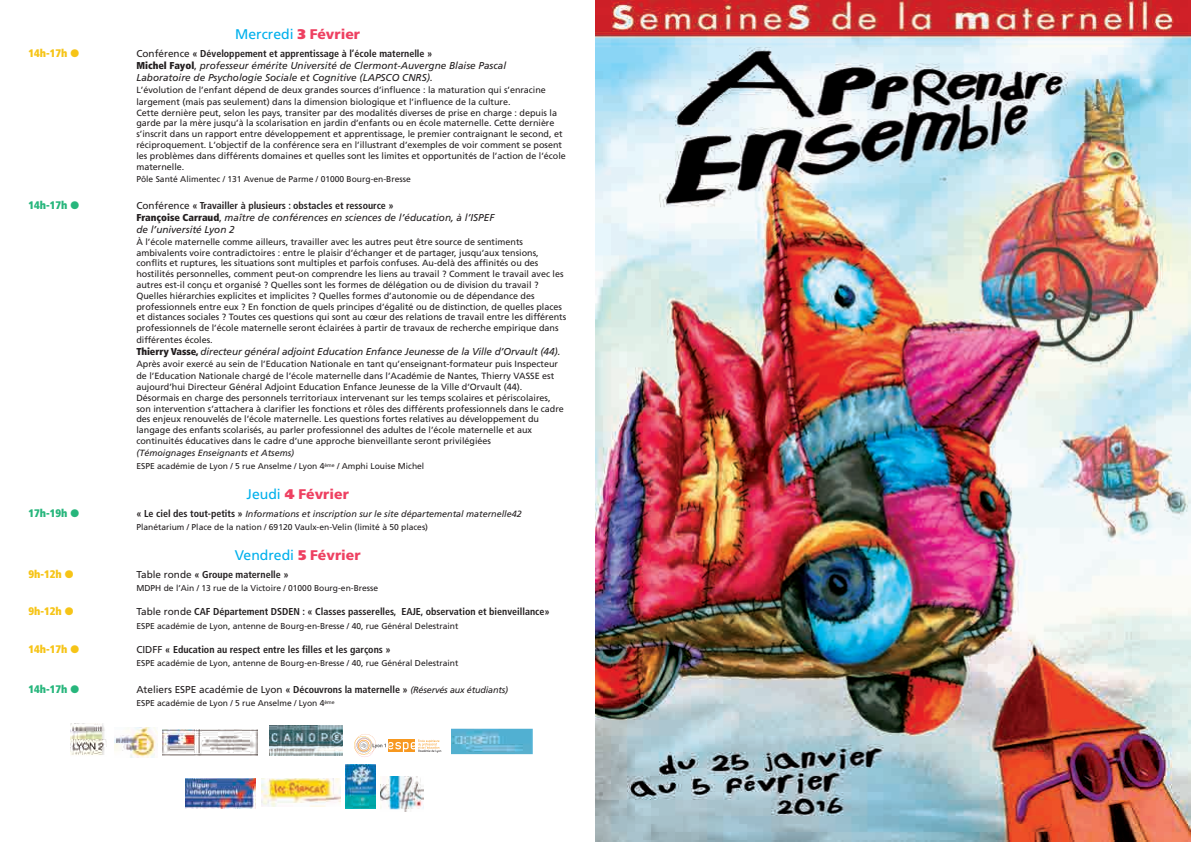
<style>
.page{position:relative;width:1191px;height:842px;background:#fff}
.page>*{position:absolute;margin:0;border:0;box-sizing:border-box;transform-origin:0 0}
.t1{font:14px "Frutiger";color:#00b0ec}
.t2{font:900 14px "Frutiger";color:#ee4061}
.t3{font:900 condensed 11px "Frutiger";color:#f6c417}
.t4{font:900 condensed 11px "Frutiger";color:#27b67c}
.t5{font:italic 10px/12.2px "Frutiger";color:#231f20}
.t6{font:700 condensed 10px "Frutiger";color:#231f20}
.t7{font:10px "Frutiger";color:#231f20}
.t8{font:9px/10.9px "Frutiger";color:#231f20}
.t9{font:italic 9px "Frutiger";color:#231f20}
.t10{font:8.5px "Frutiger";color:#231f20}
.s1{font-weight:900;color:#ee4061}
.s2{font-style:normal}
.s3{font-weight:700;font-style:normal;font-stretch:condensed}
.s4{font-weight:900;font-style:normal;font-stretch:condensed}
.s5{font-weight:400;color:#00b0ec}
.s6{font-style:inherit}
.s7{font-weight:700;font-style:normal;font-stretch:condensed;font-size:10px}
.s8{font-weight:400;font-stretch:normal}
.s9{font-weight:700;font-stretch:condensed}
.s10{font-style:italic;font-size:9px}
</style>
<div class="page">
<img style="left:595px;top:0;width:596px;height:842px">
<svg style="left:354px;top:734px;width:87px;height:23px"></svg>
<img style="left:451px;top:729px;width:82px;height:25px">
<svg style="left:162px;top:729px;width:96px;height:27px"></svg>
<img style="left:162px;top:729px;width:95px;height:26px">
<img style="left:270px;top:725px;width:73px;height:31px">
<img style="left:70px;top:724px;width:36px;height:31px">
<svg style="left:345px;top:764px;width:31px;height:45px"></svg>
<img style="left:345px;top:765px;width:30px;height:44px">
<img style="left:115px;top:728px;width:42px;height:30px">
<svg style="left:185px;top:808px;width:71px;height:1px"></svg>
<img style="left:185px;top:779px;width:71px;height:29px">
<img style="left:262px;top:778px;width:78px;height:28px">
<svg style="left:389px;top:776px;width:35px;height:36px"></svg>
<img style="left:381px;top:777px;width:42px;height:34px">
<h1 class="t1" style="left:235px;top:28px;width:126px">Mercredi <span class="s1">3</span> <span class="s1">Février</span></h1>
<p class="t3" style="left:28px;top:49px;width:52px">14h-17h ●</p>
<p class="t5" style="left:136px;top:48px;width:371px"><span class="s2">Conférence</span> <span class="s3">« Développement et apprentissage à l’école maternelle »<br></span><span class="s4">Michel Fayol</span><span class="s2">,</span> professeur émérite Université de Clermont-Auvergne Blaise Pascal<br>Laboratoire de Psychologie Sociale et Cognitive (LAPSCO CNRS).</p>
<p class="t8" style="left:136px;top:86px;width:431px">L’évolution de l’enfant dépend de deux grandes sources d’influence : la maturation qui s’enracine largement (mais pas seulement) dans la dimension biologique et l’influence de la culture.<br>Cette dernière peut, selon les pays, transiter par des modalités diverses de prise en charge : depuis la garde par la mère jusqu’à la scolarisation en jardin d’enfants ou en école maternelle. Cette dernière s’inscrit dans un rapport entre développement et apprentissage, le premier contraignant le second, et réciproquement. L’objectif de la conférence sera en l’illustrant d’exemples de voir comment se posent les problèmes dans différents domaines et quelles sont les limites et opportunités de l’action de l’école maternelle.</p>
<p class="t10" style="left:136px;top:175px;width:276px">Pôle Santé Alimentec / 131 Avenue de Parme / 01000 Bourg-en-Bresse</p>
<p class="t4" style="left:28px;top:201px;width:52px">14h-17h ●</p>
<p class="t5" style="left:136px;top:200px;width:359px"><span class="s2">Conférence</span> <span class="s3">« Travailler à plusieurs : obstacles et ressource »<br></span><span class="s4">Françoise Carraud</span><span class="s2">,</span> maître de conférences en sciences de l’éducation, à l’ISPEF de l’université Lyon 2</p>
<p class="t8" style="left:136px;top:237px;width:431px">À l’école maternelle comme ailleurs, travailler avec les autres peut être source de sentiments ambivalents voire contradictoires : entre le plaisir d’échanger et de partager, jusqu’aux tensions, conflits et ruptures, les situations sont multiples et parfois confuses. Au-delà des affinités ou des hostilités personnelles, comment peut-on comprendre les liens au travail ? Comment le travail avec les autres est-il conçu et organisé ? Quelles sont les formes de délégation ou de division du travail ?<br>Quelles hiérarchies explicites et implicites ? Quelles formes d’autonomie ou de dépendance des professionnels entre eux ? En fonction de quels principes d’égalité ou de distinction, de quelles places et distances sociales ? Toutes ces questions qui sont au cœur des relations de travail entre les différents professionnels de l’école maternelle seront éclairées à partir de travaux de recherche empirique dans différentes écoles.</p>
<p class="t5" style="left:136px;top:346px;width:425px"><span class="s4">Thierry Vasse,</span> directeur général adjoint Education Enfance Jeunesse de la Ville d’Orvault (44).</p>
<p class="t8" style="left:136px;top:359px;width:423px;line-height:11.7px">Après avoir exercé au sein de l’Education Nationale en tant qu’enseignant-formateur puis Inspecteur de l’Education Nationale chargé de l’école maternelle dans l’Académie de Nantes, Thierry VASSE est</p>
<p class="t8" style="left:136px;top:382px;width:429px">aujourd’hui Directeur Général Adjoint Education Enfance Jeunesse de la Ville d’Orvault (44).<br>Désormais en charge des personnels territoriaux intervenant sur les temps scolaires et périscolaires, son intervention s’attachera à clarifier les fonctions et rôles des différents professionnels dans le cadre des enjeux renouvelés de l’école maternelle. Les questions fortes relatives au développement du langage des enfants scolarisés, au parler professionnel des adultes de l’école maternelle et aux continuités éducatives dans le cadre d’une approche bienveillante seront privilégiées</p>
<p class="t9" style="left:136px;top:449px;width:159px">(Témoignages Enseignants et Atsems)</p>
<p class="t10" style="left:136px;top:463px;width:289px">ESPE académie de Lyon / 5 rue Anselme / Lyon 4<sup>ème</sup> / Amphi Louise Michel</p>
<h1 class="t2" style="left:247px;top:488px;width:104px"><span class="s5">Jeudi</span> <span class="s6">4</span> Février</h1>
<p class="t4" style="left:28px;top:509px;width:52px">17h-19h ●</p>
<p class="t9" style="left:136px;top:510px;width:387px"><span class="s7">« Le ciel des tout-petits »</span> Informations et inscription sur le site départemental maternelle42</p>
<p class="t10" style="left:136px;top:524px;width:293px">Planétarium / Place de la nation / 69120 Vaulx-en-Velin (limité à 50 places)</p>
<h1 class="t1" style="left:235px;top:549px;width:127px">Vendredi <span class="s1">5</span> <span class="s1">Février</span></h1>
<p class="t3" style="left:28px;top:570px;width:47px">9h-12h ●</p>
<p class="t6" style="left:136px;top:570px;width:154px"><span class="s8">Table ronde</span> « Groupe maternelle »</p>
<p class="t10" style="left:136px;top:585px;width:243px">MDPH de l’Ain / 13 rue de la Victoire / 01000 Bourg-en-Bresse</p>
<p class="t3" style="left:28px;top:607px;width:47px">9h-12h ●</p>
<p class="t6" style="left:136px;top:608px;width:415px"><span class="s8">Table ronde</span> CAF Département DSDEN : « Classes passerelles, EAJE, observation et bienveillance»</p>
<p class="t10" style="left:136px;top:622px;width:323px">ESPE académie de Lyon, antenne de Bourg-en-Bresse / 40, rue Général Delestraint</p>
<p class="t3" style="left:28px;top:644px;width:52px">14h-17h ●</p>
<p class="t6" style="left:136px;top:645px;width:256px"><span class="s8">CIDFF</span> « Education au respect entre les filles et les garçons »</p>
<p class="t10" style="left:136px;top:660px;width:323px">ESPE académie de Lyon, antenne de Bourg-en-Bresse / 40, rue Général Delestraint</p>
<p class="t4" style="left:28px;top:685px;width:52px">14h-17h ●</p>
<p class="t7" style="left:136px;top:686px;width:373px">Ateliers ESPE académie de Lyon <span class="s9">« Découvrons la maternelle »</span> <span class="s10">(Réservés aux étudiants)</span></p>
<p class="t10" style="left:136px;top:700px;width:200px">ESPE académie de Lyon / 5 rue Anselme / Lyon 4<sup>ème</sup></p>
</div>
